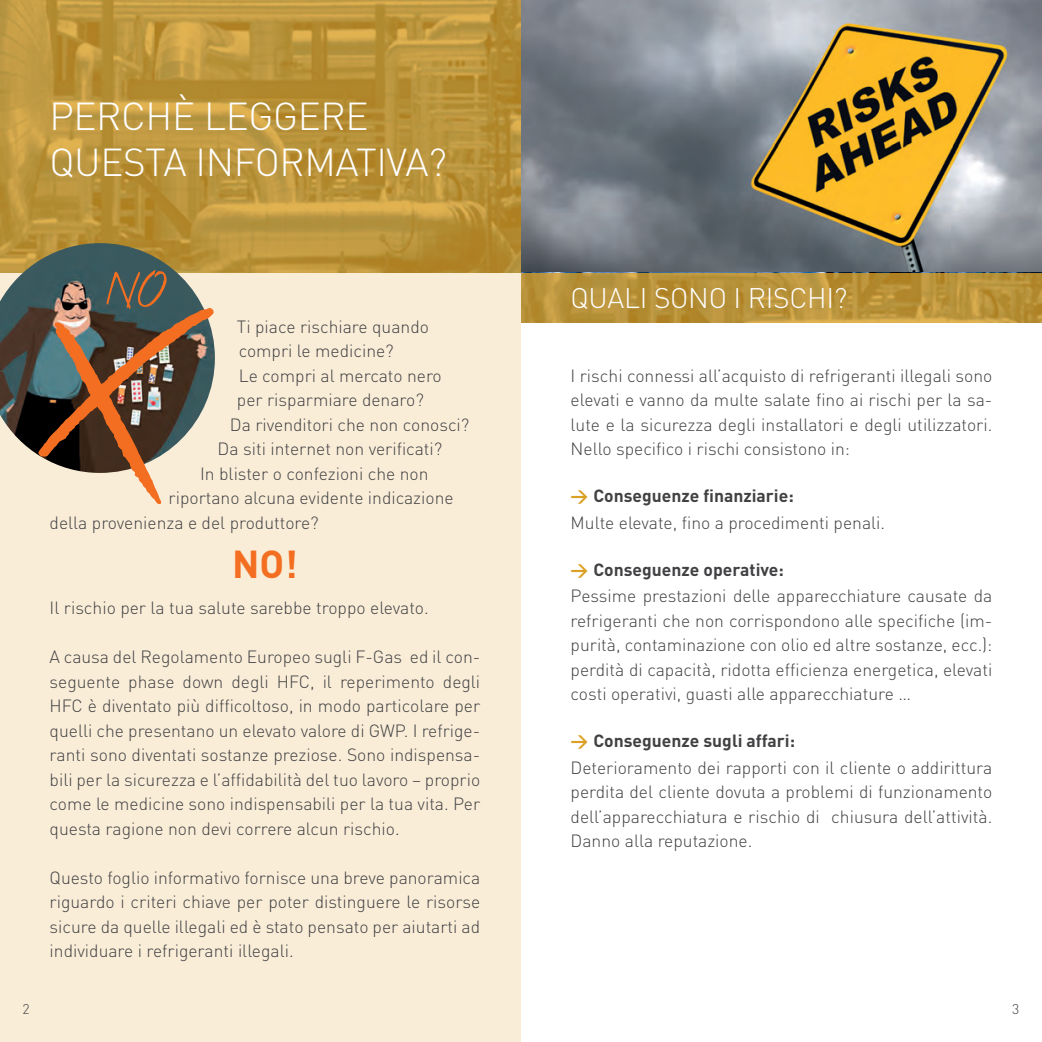
<style>
.page{position:relative;width:1042px;height:1042px;background:#fff}
.page>*{position:absolute;margin:0;border:0;box-sizing:border-box;transform-origin:0 0}
.t1{font:269.15px "Erazure";color:#f36e21}
.t2{font:51.1px "Erazure";color:#f36e21}
.t3{font:300 38.5px/46.2px "DIN";letter-spacing:-.01em;color:#fff}
.t4{font:700 38.5px "DIN";color:#f36e21}
.t5{font:300 28px "DIN";letter-spacing:-.01em;color:#fff}
.t6{font:300 17.5px/24.5px "DIN";color:#414042;text-align:justify}
.t7{font:300 14px "DIN";color:#414042}
.s1{font-weight:700;color:#dba026}
.s2{font-weight:700}
</style>
<div class="page">
<img style="left:521px;top:0;width:521px;height:273px">
<div style="left:0;top:271px;width:521px;height:771px;background:#f9edd8"></div>
<svg style="left:0;top:0;width:521px;height:273px;background:#bc943b"></svg>
<svg style="left:521px;top:273px;width:521px;height:49px;background:#ba9239"></svg>
<img style="left:0;top:243px;width:215px;height:230px">
<h3 class="t3" style="left:50px;top:93px;width:399px">PERCHÈ LEGGERE<br>QUESTA INFORMATIVA?</h3>
<h2 class="t2" style="left:105px;top:263px;width:62px">NO</h2>
<h1 class="t1" style="left:33px;top:267px;width:148px">X</h1>
<p class="t6" style="left:237px;top:314px;width:194px">Ti piace rischiare quando</p>
<p class="t6" style="left:239px;top:338px;width:157px">compri le medicine?</p>
<p class="t6" style="left:239px;top:363px;width:205px">Le compri al mercato nero</p>
<p class="t6" style="left:237px;top:387px;width:188px">per risparmiare denaro?</p>
<p class="t6" style="left:230px;top:412px;width:241px">Da rivenditori che non conosci?</p>
<p class="t6" style="left:218px;top:436px;width:226px">Da siti internet non verificati?</p>
<p class="t6" style="left:200px;top:461px;width:230px">In blister o confezioni che non</p>
<p class="t6" style="left:169px;top:485px;width:286px">riportano alcuna evidente indicazione</p>
<p class="t6" style="left:50px;top:510px;width:271px">della provenienza e del produttore?</p>
<h3 class="t4" style="left:232px;top:538px;width:67px">NO!</h3>
<p class="t6" style="left:50px;top:596px;width:381px">Il rischio per la tua salute sarebbe troppo elevato.</p>
<p class="t6" style="left:50px;top:645px;width:432px">A causa del Regolamento Europeo sugli F-Gas ed il con&shy;seguente phase down degli HFC, il reperimento degli HFC è diventato più difficoltoso, in modo particolare per quelli che presentano un elevato valore di GWP. I refrige&shy;ranti sono diventati sostanze preziose. Sono indispensa&shy;bili per la sicurezza e l’affidabilità del tuo lavoro – proprio come le medicine sono indispensabili per la tua vita. Per questa ragione non devi correre alcun rischio.</p>
<p class="t6" style="left:50px;top:865px;width:432px">Questo foglio informativo fornisce una breve panoramica riguardo i criteri chiave per poter distinguere le risorse sicure da quelle illegali ed è stato pensato per aiutarti ad individuare i refrigeranti illegali.</p>
<h3 class="t5" style="left:570px;top:280px;width:278px">QUALI SONO I RISCHI?</h3>
<p class="t6" style="left:570px;top:363px;width:423px">I rischi connessi all’acquisto di refrigeranti illegali sono elevati e vanno da multe salate fino ai rischi per la sa&shy;lute e la sicurezza degli installatori e degli utilizzatori.<br>Nello specifico i rischi consistono in:</p>
<p class="t6" style="left:570px;top:483px;width:316px;line-height:26.2px"><span class="s1">&gt;</span> <span class="s2">Conseguenze finanziarie:<br></span>Multe elevate, fino a procedimenti penali.</p>
<p class="t6" style="left:570px;top:556px;width:423px;line-height:26.2px"><span class="s1">&gt;</span> <span class="s2">Conseguenze operative:<br></span>Pessime prestazioni delle apparecchiature causate da</p>
<p class="t6" style="left:570px;top:608px;width:423px">refrigeranti che non corrispondono alle specifiche (im&shy;purità, contaminazione con olio ed altre sostanze, ecc.): perdità di capacità, ridotta efficienza energetica, elevati costi operativi, guasti alle apparecchiature …</p>
<p class="t6" style="left:570px;top:728px;width:423px;line-height:26.2px"><span class="s1">&gt;</span> <span class="s2">Conseguenze sugli affari:<br></span>Deterioramento dei rapporti con il cliente o addirittura</p>
<p class="t6" style="left:570px;top:779px;width:423px">perdita del cliente dovuta a problemi di funzionamento dell’apparecchiatura e rischio di chiusura dell’attività.<br>Danno alla reputazione.</p>
<p class="t7" style="left:23px;top:1000px;width:9px">2</p>
<p class="t7" style="left:1012px;top:1000px;width:9px">3</p>
</div>
